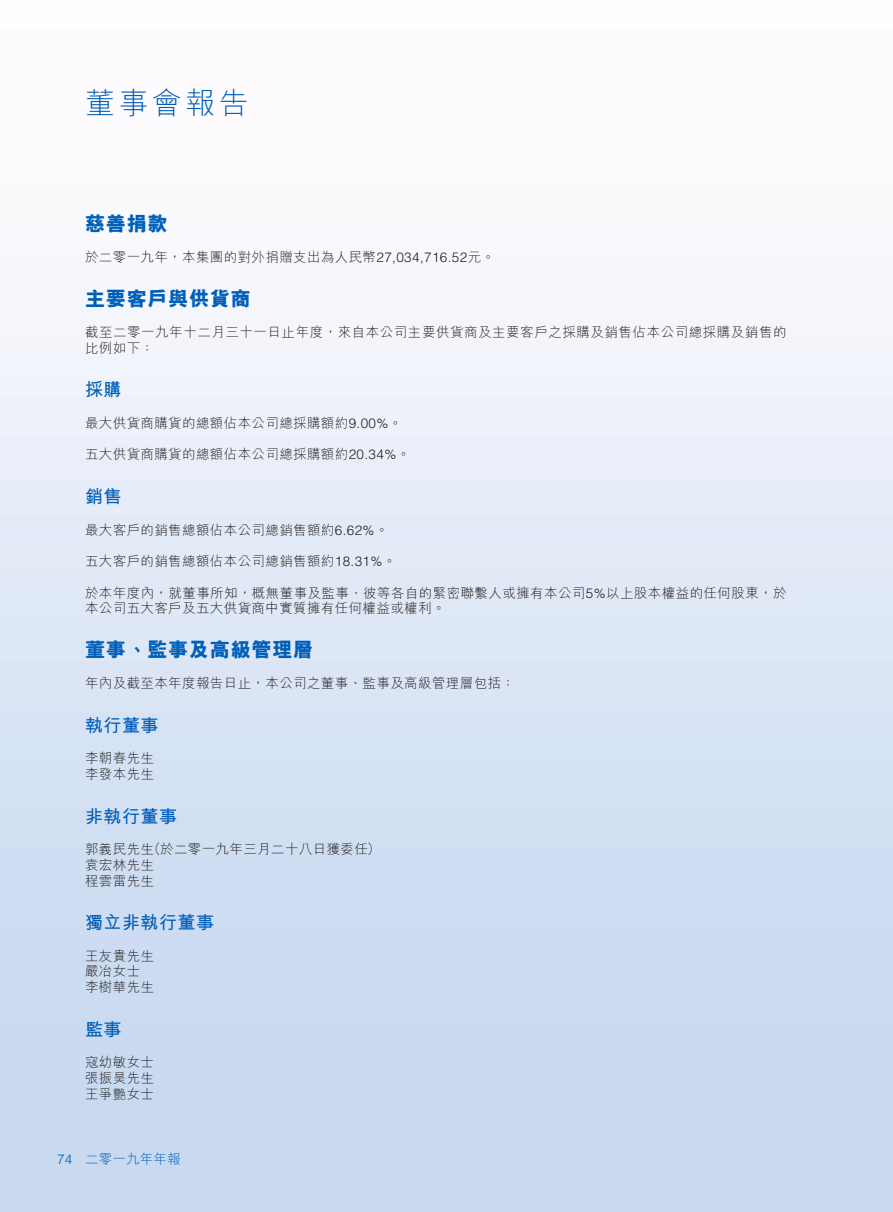
<style>
.page{position:relative;width:893px;height:1212px;background:#fff}
.page>*{position:absolute;margin:0;border:0;box-sizing:border-box;transform-origin:0 0}
.t1{font:300 30px "M Hei HK";letter-spacing:.115em;color:#005fb9}
.t2{font:800 20.25px "M Hei HK";letter-spacing:.03em;color:#005fb9}
.t3{font:700 18px "M Hei HK";letter-spacing:.03em;color:#005fb9}
.t4{font:300 13.5px/15.8px "M Hei HK";letter-spacing:.03em;color:#231f20}
.t5{font:300 13.5px "M Hei HK";letter-spacing:.015em;color:#005fb9}
.s1{font-family:"Helvetica LT Std"}
</style>
<div class="page">
<h1 class="t1" style="left:85px;top:88px;width:165px">董事會報告</h1>
<h2 class="t2" style="left:85px;top:213px;width:84px">慈善捐款</h2>
<p class="t4" style="left:85px;top:249px;width:412px">於二零一九年，本集團的對外捐贈支出為人民幣<span class="s1">27,034,716.52</span>元。</p>
<h2 class="t2" style="left:85px;top:288px;width:167px">主要客戶與供貨商</h2>
<p class="t4" style="left:85px;top:324px;width:703px">截至二零一九年十二月三十一日止年度，來自本公司主要供貨商及主要客戶之採購及銷售佔本公司總採購及銷售的比例如下：</p>
<h3 class="t3" style="left:85px;top:377px;width:38px">採購</h3>
<p class="t4" style="left:85px;top:415px;width:319px">最大供貨商購貨的總額佔本公司總採購額約<span class="s1">9.00%</span>。</p>
<p class="t4" style="left:85px;top:446px;width:327px">五大供貨商購貨的總額佔本公司總採購額約<span class="s1">20.34%</span>。</p>
<h3 class="t3" style="left:85px;top:483px;width:38px">銷售</h3>
<p class="t4" style="left:85px;top:521px;width:305px">最大客戶的銷售總額佔本公司總銷售額約<span class="s1">6.62%</span>。</p>
<p class="t4" style="left:85px;top:553px;width:313px">五大客戶的銷售總額佔本公司總銷售額約<span class="s1">18.31%</span>。</p>
<p class="t4" style="left:85px;top:584px;width:703px">於本年度內，就董事所知，概無董事及監事、彼等各自的緊密聯繫人或擁有本公司<span class="s1">5%</span>以上股本權益的任何股東，於本公司五大客戶及五大供貨商中實質擁有任何權益或權利。</p>
<h2 class="t2" style="left:85px;top:639px;width:230px">董事、監事及高級管理層</h2>
<p class="t4" style="left:85px;top:675px;width:431px">年內及截至本年度報告日止，本公司之董事、監事及高級管理層包括：</p>
<h3 class="t3" style="left:85px;top:712px;width:75px">執行董事</h3>
<p class="t4" style="left:85px;top:750px;width:71px">李朝春先生李發本先生</p>
<h3 class="t3" style="left:85px;top:803px;width:94px">非執行董事</h3>
<p class="t4" style="left:85px;top:841px;width:297px">郭義民先生（於二零一九年三月二十八日獲委任）袁宏林先生<br>程雲雷先生</p>
<h3 class="t3" style="left:85px;top:909px;width:131px">獨立非執行董事</h3>
<p class="t4" style="left:85px;top:947px;width:71px">王友貴先生嚴冶女士李樹華先生</p>
<h3 class="t3" style="left:85px;top:1016px;width:38px">監事</h3>
<p class="t4" style="left:85px;top:1054px;width:71px;text-align:justify">寇幼敏女士張振昊先生王爭艷女士</p>
<p class="t5" style="left:57px;top:1152px;width:125px"><span class="s1">74</span> 二零一九年年報</p>
</div>
